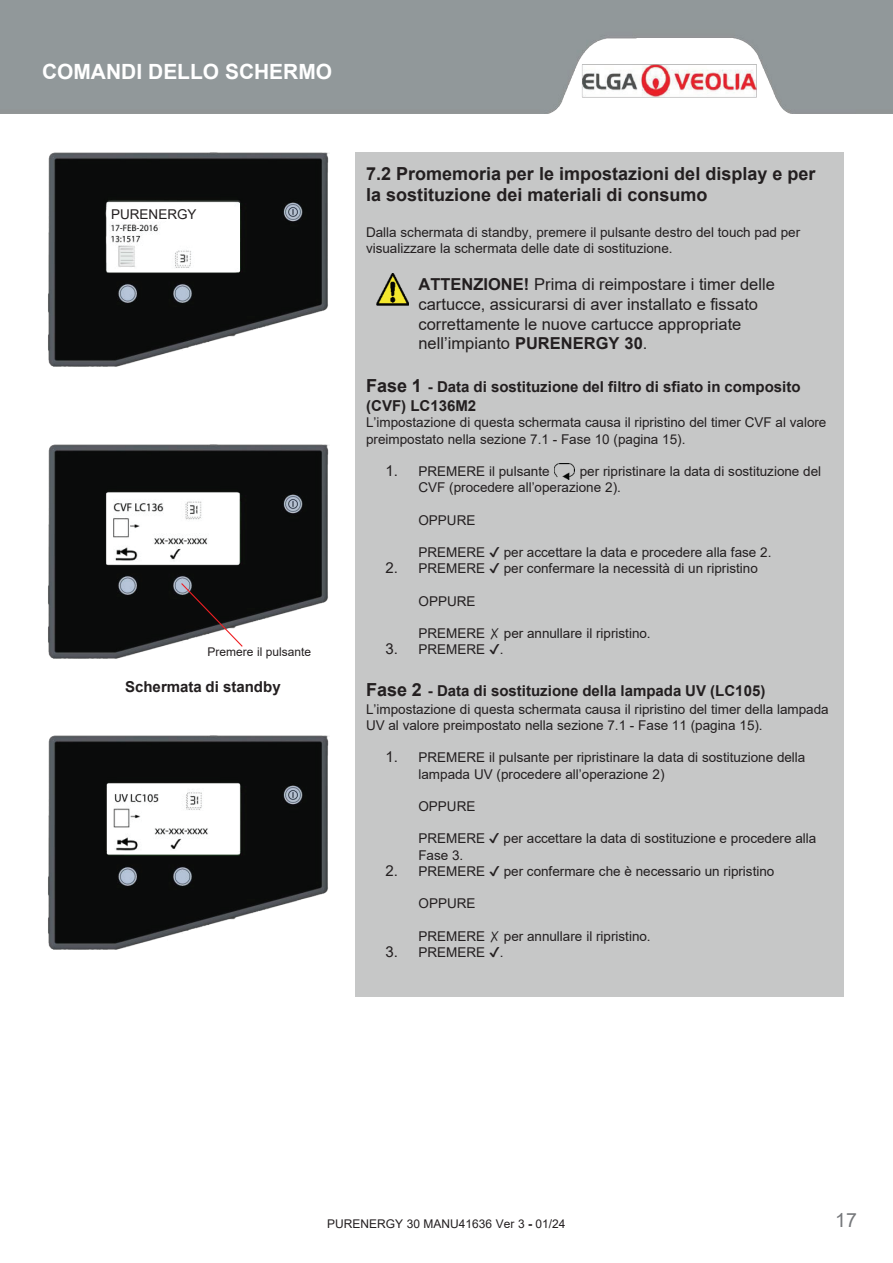
<style>
.page{position:relative;width:893px;height:1263px;background:#fff}
.page>*{position:absolute;margin:0;border:0;box-sizing:border-box;transform-origin:0 0}
.t1{font:700 21px "Arial";color:#fff}
.t2{font:19.5px "Arial";color:#76787b}
.t3{font:700 18px/21.6px "Arial";color:#231f20}
.t4{font:16.5px/19.8px "Arial";color:#231f20}
.t5{font:700 15px/19.4px "Arial";color:#231f20}
.t6{font:13.5px/16.2px "Arial";color:#231f20}
.t7{font:12px "Arial";color:#231f20}
.s1{font-weight:700}
.s2{font-size:18px}
.s3{font-size:15px}
</style>
<div class="page">
<img style="left:0;top:0;width:893px;height:114px">
<div style="left:356px;top:152px;width:488px;height:844px;background:#c6c7c7"></div>
<img style="left:48px;top:152px;width:281px;height:215px">
<img style="left:48px;top:444px;width:281px;height:214px">
<img style="left:48px;top:735px;width:281px;height:214px">
<img style="left:376px;top:273px;width:32px;height:32px">
<img style="left:105px;top:200px;width:135px;height:73px">
<img style="left:104px;top:492px;width:136px;height:74px">
<img style="left:107px;top:782px;width:135px;height:73px">
<div style="left:110px;top:206px;width:62px;height:15px;background:#fff"></div>
<img style="left:554px;top:463px;width:20px;height:17px">
<svg style="left:180px;top:582px;width:64px;height:66px"></svg>
<h1 class="t1" style="left:42px;top:57px;width:292px">COMANDI DELLO SCHERMO</h1>
<p class="t6" style="left:111px;top:206px;width:87px">PURENERGY</p>
<p class="t7" style="left:208px;top:644px;width:105px">Premere il pulsante</p>
<p class="t5" style="left:125px;top:677px;width:157px">Schermata di standby</p>
<h3 class="t3" style="left:366px;top:163px;width:451px">7.2 Promemoria per le impostazioni del display e per la sostituzione dei materiali di consumo</h3>
<p class="t6" style="left:366px;top:224px;width:436px">Dalla schermata di standby, premere il pulsante destro del touch pad per visualizzare la schermata delle date di sostituzione.</p>
<p class="t4" style="left:418px;top:274px;width:358px"><span class="s1">ATTENZIONE!</span> Prima di reimpostare i timer delle cartucce, assicurarsi di aver installato e fissato correttamente le nuove cartucce appropriate nell’impianto <span class="s1">PURENERGY 30</span>.</p>
<p class="t5" style="left:366px;top:377px;width:436px"><span class="s2">Fase 1</span> - Data di sostituzione del filtro di sfiato in composito (CVF) LC136M2</p>
<p class="t6" style="left:366px;top:414px;width:462px">L’impostazione di questa schermata causa il ripristino del timer CVF al valore preimpostato nella sezione 7.1 - Fase 10 (pagina 15).</p>
<p class="t6" style="left:386px;top:463px;width:166px"><span class="s3">1.</span> PREMERE il pulsante</p>
<p class="t6" style="left:418px;top:463px;width:404px;text-indent:161px">per ripristinare la data di sostituzione del<br>CVF (procedere all’operazione 2).</p>
<p class="t6" style="left:418px;top:512px;width:59px">OPPURE</p>
<p class="t6" style="left:418px;top:544px;width:354px">PREMERE ✔ per accettare la data e procedere alla fase 2.</p>
<p class="t6" style="left:386px;top:560px;width:374px"><span class="s3">2.</span> PREMERE ✔ per confermare la necessità di un ripristino</p>
<p class="t6" style="left:418px;top:593px;width:59px">OPPURE</p>
<p class="t6" style="left:418px;top:625px;width:234px">PREMERE ✗ per annullare il ripristino.</p>
<p class="t6" style="left:386px;top:641px;width:119px"><span class="s3">3.</span> PREMERE ✔.</p>
<p class="t5" style="left:366px;top:681px;width:401px"><span class="s2">Fase 2</span> - Data di sostituzione della lampada UV (LC105)</p>
<p class="t6" style="left:366px;top:701px;width:464px">L’impostazione di questa schermata causa il ripristino del timer della lampada<br>UV al valore preimpostato nella sezione 7.1 - Fase 11 (pagina 15).</p>
<p class="t6" style="left:418px;top:749px;width:388px;text-indent:-33px"><span class="s3">1.</span> PREMERE il pulsante per ripristinare la data di sostituzione della lampada UV (procedere all’operazione 2)</p>
<p class="t6" style="left:418px;top:798px;width:59px">OPPURE</p>
<p class="t6" style="left:418px;top:830px;width:399px">PREMERE ✔ per accettare la data di sostituzione e procedere alla<br>Fase 3.</p>
<p class="t6" style="left:386px;top:863px;width:390px"><span class="s3">2.</span> PREMERE ✔ per confermare che è necessario un ripristino</p>
<p class="t6" style="left:418px;top:895px;width:59px">OPPURE</p>
<p class="t6" style="left:418px;top:928px;width:234px">PREMERE ✗ per annullare il ripristino.</p>
<p class="t6" style="left:386px;top:944px;width:119px"><span class="s3">3.</span> PREMERE ✔.</p>
<p class="t7" style="left:327px;top:1216px;width:240px">PURENERGY 30 MANU41636 Ver 3 - 01/24</p>
<h2 class="t2" style="left:835px;top:1206px;width:23px">17</h2>
</div>
